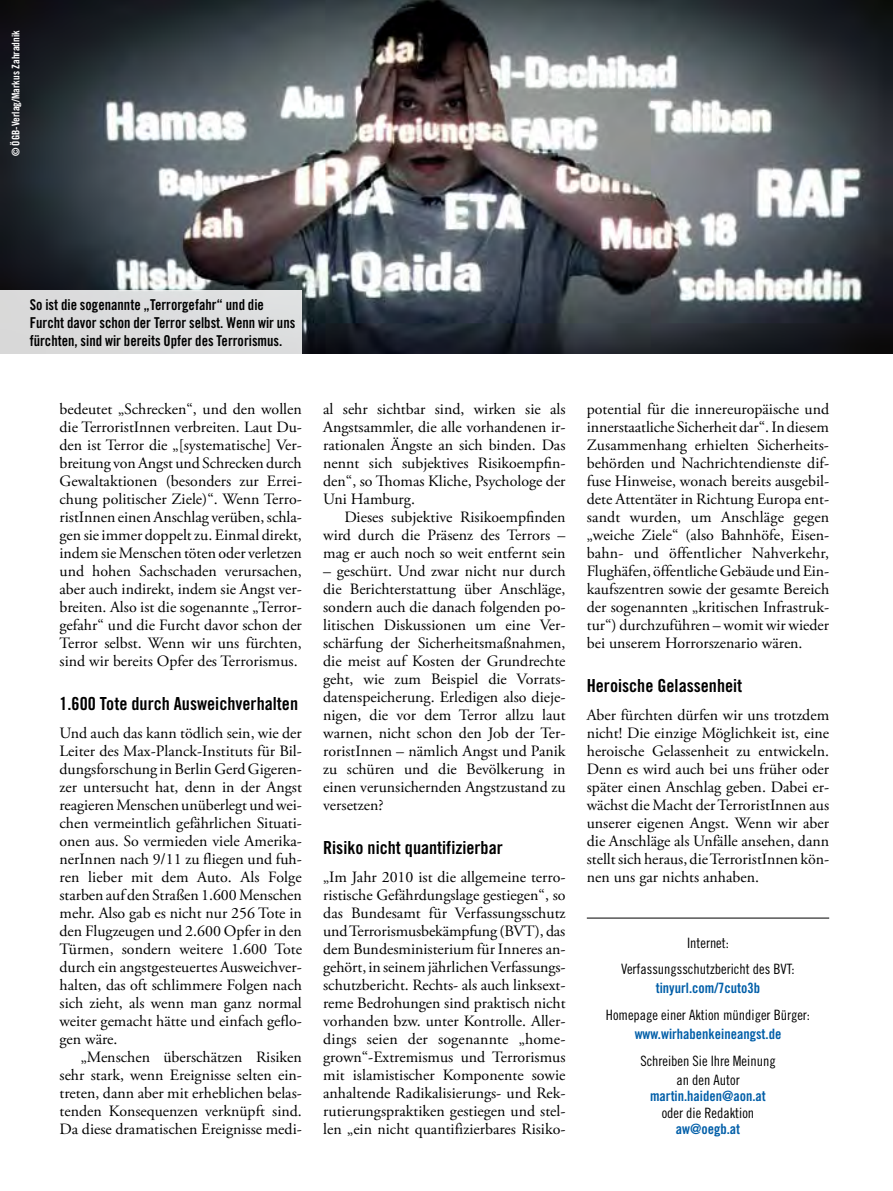
<style>
.page{position:relative;width:893px;height:1191px;background:#fff}
.page>*{position:absolute;margin:0;border:0;box-sizing:border-box;transform-origin:0 0}
.t1{font:18px "Trade Gothic Bold Cond Twenty";color:#000}
.t2{font:15.75px/18px "Adobe Garamond Pro";color:#000;text-align:justify}
.t3{font:15px/18px "Trade Gothic Bold Cond Twenty";color:#000;scale:.96 1}
.t4{font:14.25px/26.1px "Trade Gothic Cond Eighteen";color:#000;text-align:center}
.t5{font:14.25px "Trade Gothic Bold Cond Twenty";color:#005ea8}
.t6{font:10.5px "Trade Gothic Bold Cond Twenty";color:#fff}
</style>
<div class="page">
<hr style="left:587px;top:917px;width:242px;height:1px;background:#000">
<img style="left:0;top:0;width:893px;height:353px">
<div style="left:0;top:290px;width:302px;height:64px;background:#dadbdc"></div>
<p class="t6" style="left:9px;top:156px;width:128px;rotate:-90deg">© ÖGB-Verlag/Markus Zahradnik</p>
<p class="t3" style="left:30px;top:295px;width:278px">So ist die sogenannte „Terrorgefahr“ und die<br>Furcht davor schon der Terror selbst. Wenn wir uns fürchten, sind wir bereits Opfer des Terrorismus.</p>
<p class="t2" style="left:60px;top:401px;width:244px">bedeutet „Schrecken“, und den wollen die TerroristInnen verbreiten. Laut Du&shy;den ist Terror die „[systematische] Ver&shy;breitung von Angst und Schrecken durch Gewaltaktionen (besonders zur Errei&shy;chung politischer Ziele)“. Wenn Terro&shy;ristInnen einen Anschlag verüben, schla&shy;gen sie immer doppelt zu. Einmal direkt, indem sie Menschen töten oder verletzen und hohen Sachschaden verursachen, aber auch indirekt, indem sie Angst ver&shy;breiten. Also ist die sogenannte „Terror&shy;gefahr“ und die Furcht davor schon der Terror selbst. Wenn wir uns fürchten, sind wir bereits Opfer des Terrorismus.</p>
<p class="t1" style="left:60px;top:692px;width:240px">1.600 Tote durch Ausweichverhalten</p>
<p class="t2" style="left:60px;top:725px;width:244px">Und auch das kann tödlich sein, wie der Leiter des Max-Planck-Instituts für Bil&shy;dungsforschung in Berlin Gerd Gigeren&shy;zer untersucht hat, denn in der Angst reagieren Menschen unüberlegt und wei&shy;chen vermeintlich gefährlichen Situati&shy;onen aus. So vermieden viele Amerika&shy;nerInnen nach 9/11 zu fliegen und fuh&shy;ren lieber mit dem Auto. Als Folge starben auf den Straßen 1.600 Menschen mehr. Also gab es nicht nur 256 Tote in den Flugzeugen und 2.600 Opfer in den Türmen, sondern weitere 1.600 Tote durch ein angstgesteuertes Ausweichver&shy;halten, das oft schlimmere Folgen nach sich zieht, als wenn man ganz normal weiter gemacht hätte und einfach geflo&shy;gen wäre.</p>
<p class="t2" style="left:60px;top:1049px;width:244px;text-indent:21px">„Menschen überschätzen Risiken sehr stark, wenn Ereignisse selten ein&shy;treten, dann aber mit erheblichen belas&shy;tenden Konsequenzen verknüpft sind.<br>Da diese dramatischen Ereignisse medi-</p>
<p class="t2" style="left:323px;top:401px;width:244px">al sehr sichtbar sind, wirken sie als Angstsammler, die alle vorhandenen ir&shy;rationalen Ängste an sich binden. Das nennt sich subjektives Risikoempfin&shy;den“, so Thomas Kliche, Psychologe der Uni Hamburg.</p>
<p class="t2" style="left:323px;top:509px;width:244px;text-indent:21px">Dieses subjektive Risikoempfinden wird durch die Präsenz des Terrors – mag er auch noch so weit entfernt sein</p>
<p class="t2" style="left:323px;top:563px;width:244px">– geschürt. Und zwar nicht nur durch die Berichterstattung über Anschläge, sondern auch die danach folgenden po&shy;litischen Diskussionen um eine Ver&shy;schärfung der Sicherheitsmaßnahmen, die meist auf Kosten der Grundrechte geht, wie zum Beispiel die Vorrats&shy;datenspeicherung. Erledigen also dieje&shy;nigen, die vor dem Terror allzu laut warnen, nicht schon den Job der Ter&shy;roristInnen – nämlich Angst und Panik zu schüren und die Bevölkerung in einen verunsichernden Angstzustand zu versetzen?</p>
<p class="t1" style="left:323px;top:836px;width:181px">Risiko nicht quantifizierbar</p>
<p class="t2" style="left:323px;top:869px;width:244px">„Im Jahr 2010 ist die allgemeine terro&shy;ristische Gefährdungslage gestiegen“, so das Bundesamt für Verfassungsschutz und Terrorismusbekämpfung (BVT), das dem Bundesministerium für Inneres an&shy;gehört, in seinem jährlichen Verfassungs&shy;schutzbericht. Rechts- als auch linksext&shy;reme Bedrohungen sind praktisch nicht vorhanden bzw. unter Kontrolle. Aller&shy;dings seien der sogenannte „home&shy;grown“-Extremismus und Terrorismus mit islamistischer Komponente sowie anhaltende Radikalisierungs- und Rek&shy;rutierungspraktiken gestiegen und stel&shy;len „ein nicht quantifizierbares Risiko-</p>
<p class="t2" style="left:587px;top:401px;width:244px">potential für die innereuropäische und innerstaatliche Sicherheit dar“. In diesem Zusammenhang erhielten Sicherheits&shy;behörden und Nachrichtendienste dif&shy;fuse Hinweise, wonach bereits ausgebil&shy;dete Attentäter in Richtung Europa ent&shy;sandt wurden, um Anschläge gegen „weiche Ziele“ (also Bahnhöfe, Eisen&shy;bahn- und öffentlicher Nahverkehr, Flughäfen, öffentliche Gebäude und Ein&shy;kaufszentren sowie der gesamte Bereich der sogenannten „kritischen Infrastruk&shy;tur“) durchzuführen – womit wir wieder bei unserem Horrorszenario wären.</p>
<p class="t1" style="left:587px;top:674px;width:157px">Heroische Gelassenheit</p>
<p class="t2" style="left:587px;top:707px;width:244px">Aber fürchten dürfen wir uns trotzdem nicht! Die einzige Möglichkeit ist, eine heroische Gelassenheit zu entwickeln.<br>Denn es wird auch bei uns früher oder später einen Anschlag geben. Dabei er&shy;wächst die Macht der TerroristInnen aus unserer eigenen Angst. Wenn wir aber die Anschläge als Unfälle ansehen, dann stellt sich heraus, die TerroristInnen kön&shy;nen uns gar nichts anhaben.</p>
<p class="t4" style="left:621px;top:930px;width:175px">Internet:<br>Verfassungsschutzbericht des BVT:</p>
<p class="t5" style="left:656px;top:979px;width:106px">tinyurl.com/7cuto3b</p>
<p class="t4" style="left:606px;top:1001px;width:206px">Homepage einer Aktion mündiger Bürger:</p>
<p class="t5" style="left:635px;top:1025px;width:148px">www.wirhabenkeineangst.de</p>
<p class="t4" style="left:640px;top:1051px;width:137px;line-height:18.6px">Schreiben Sie Ihre Meinung an den Autor</p>
<p class="t5" style="left:650px;top:1087px;width:117px">martin.haiden@aon.at</p>
<p class="t4" style="left:662px;top:1099px;width:94px">oder die Redaktion</p>
<p class="t5" style="left:676px;top:1120px;width:66px">aw@oegb.at</p>
</div>
